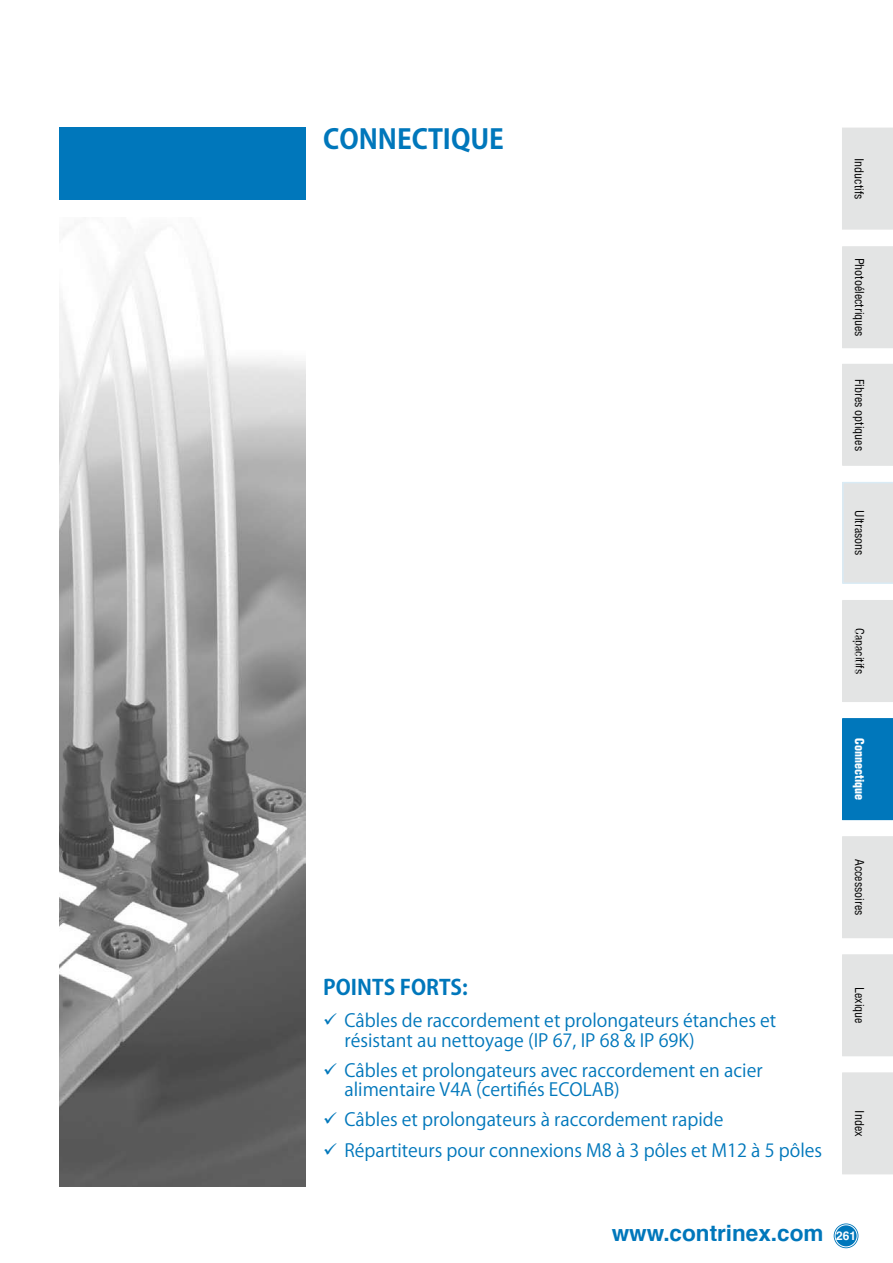
<style>
.page{position:relative;width:893px;height:1263px;background:#fff}
.page>*{position:absolute;margin:0;border:0;box-sizing:border-box;transform-origin:0 0}
.t1{font:700 27px "Koz Go Std";color:#07b}
.t2{font:700 22.5px "Switzerland";color:#07b}
.t3{font:700 21px "Koz Go Std";color:#07b}
.t4{font:18px/19.5px "Koz Go Pro";color:#07b}
.t5{font:12px "Switzerland Condensed";color:#000}
.t6{font:12px "Switzerland Cond Black Plain";color:#fff}
.s1{font-size:12px;color:#fff}
</style>
<div class="page">
<div style="left:842px;top:128px;width:51px;height:102px;background:#e3e4e4"></div>
<div style="left:842px;top:600px;width:51px;height:102px;background:#e3e4e4"></div>
<div style="left:855px;top:601px;width:16px;height:100px;background:#e3e4e4"></div>
<div style="left:842px;top:482px;width:51px;height:102px;background:#e3e4e4"></div>
<div style="left:842px;top:1072px;width:51px;height:102px;background:#e3e4e4"></div>
<div style="left:842px;top:954px;width:51px;height:102px;background:#e3e4e4"></div>
<div style="left:842px;top:836px;width:51px;height:102px;background:#e3e4e4"></div>
<div style="left:842px;top:718px;width:51px;height:102px;background:#07b"></div>
<div style="left:842px;top:364px;width:51px;height:102px;background:#e3e4e4"></div>
<div style="left:842px;top:246px;width:51px;height:102px;background:#e3e4e4"></div>
<svg style="left:834px;top:1224px;width:24px;height:24px"></svg>
<div style="left:60px;top:128px;width:246px;height:72px;background:#07b"></div>
<img style="left:60px;top:227px;width:246px;height:959px">
<h1 class="t1" style="left:323px;top:122px;width:182px">CONNECTIQUE</h1>
<p class="t3" style="left:323px;top:974px;width:146px">POINTS FORTS:</p>
<p class="t4" style="left:344px;top:1011px;width:433px;text-indent:-21px">✓ Câbles de raccordement et prolongateurs étanches et résistant au nettoyage (IP 67, IP 68 &amp; IP 69K)</p>
<p class="t4" style="left:344px;top:1061px;width:420px;text-indent:-21px">✓ Câbles et prolongateurs avec raccordement en acier alimentaire V4A (certifiés ECOLAB)</p>
<p class="t4" style="left:323px;top:1110px;width:402px">✓ Câbles et prolongateurs à raccordement rapide</p>
<p class="t4" style="left:323px;top:1141px;width:500px">✓ Répartiteurs pour connexions M8 à 3 pôles et M12 à 5 pôles</p>
<p class="t5" style="left:867px;top:158px;width:43px;rotate:90deg">Inductifs</p>
<p class="t5" style="left:867px;top:258px;width:81px;rotate:90deg">Photoélectriques</p>
<p class="t5" style="left:867px;top:379px;width:74px;rotate:90deg">Fibres optiques</p>
<p class="t5" style="left:867px;top:510px;width:47px;rotate:90deg">Ultrasons</p>
<p class="t5" style="left:867px;top:628px;width:47px;rotate:90deg">Capacitifs</p>
<p class="t6" style="left:867px;top:738px;width:63px;rotate:90deg">Connectique</p>
<p class="t5" style="left:867px;top:859px;width:58px;rotate:90deg">Accessoires</p>
<p class="t5" style="left:867px;top:987px;width:38px;rotate:90deg">Lexique</p>
<p class="t5" style="left:867px;top:1110px;width:27px;rotate:90deg">Index</p>
<p class="t2" style="left:612px;top:1220px;width:246px">www.contrinex.com <span class="s1">261</span></p>
</div>
